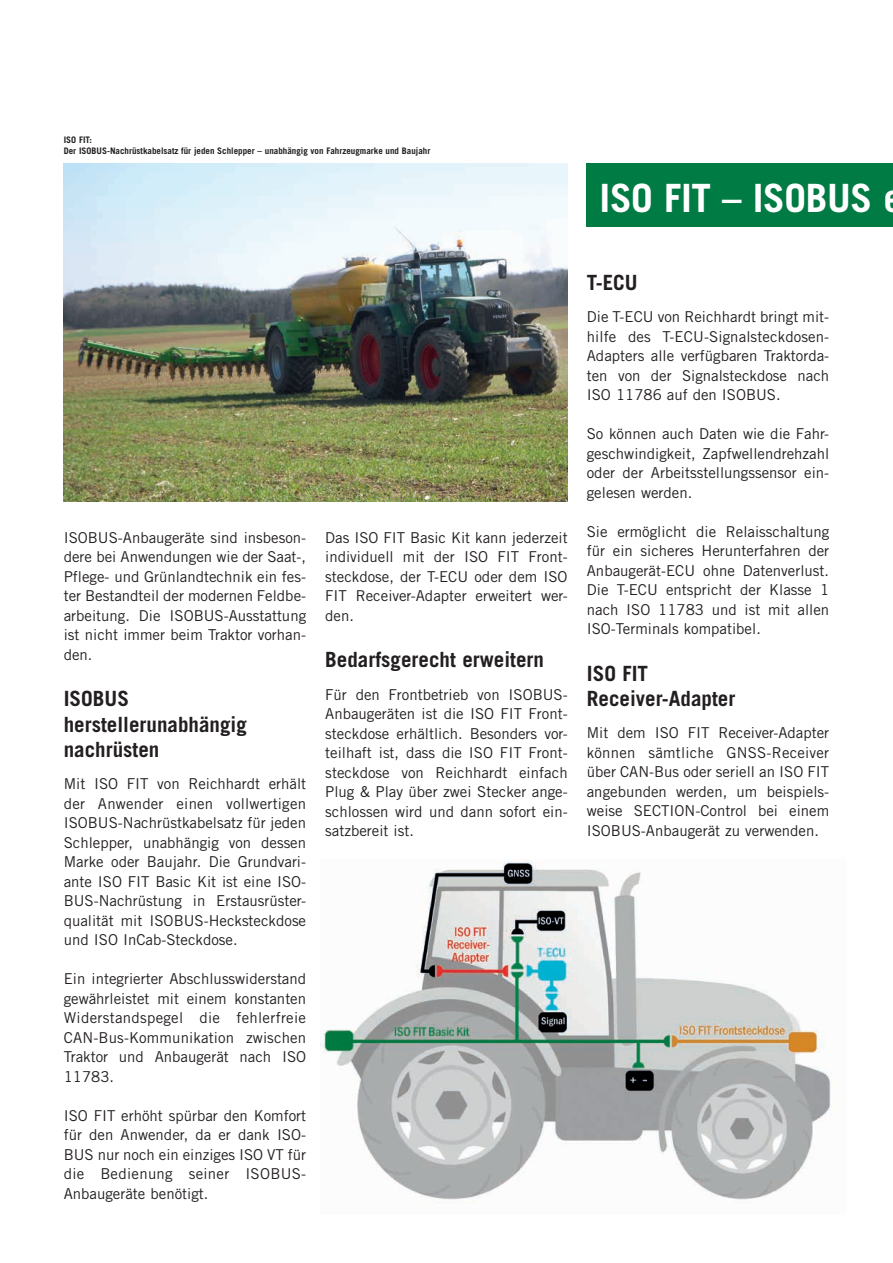
<style>
.page{position:relative;width:893px;height:1263px;background:#fff}
.page>*{position:absolute;margin:0;border:0;box-sizing:border-box;transform-origin:0 0}
.t1{font:700 39px "Trade Gothic LT";letter-spacing:-.01em;color:#fff}
.t2{font:700 21px/25.2px "Trade Gothic LT";color:#231f20}
.t3{font:15px/19.5px "Trade Gothic LT";color:#231f20;text-align:justify}
.t4{font:700 9px/10.8px "Trade Gothic LT";color:#231f20}
</style>
<div class="page">
<div style="left:587px;top:163px;width:306px;height:64px;background:#007b44"></div>
<img style="left:64px;top:163px;width:504px;height:339px">
<img style="left:320px;top:861px;width:511px;height:342px">
<p class="t4" style="left:64px;top:134px;width:368px">ISO FIT:<br>Der ISOBUS-Nachrüstkabelsatz für jeden Schlepper – unabhängig von Fahrzeugmarke und Baujahr</p>
<h1 class="t1" style="left:600px;top:174px;width:274px">ISO FIT – ISOBUS</h1>
<p class="t3" style="left:64px;top:528px;width:244px">ISOBUS-Anbaugeräte sind insbeson&shy;dere bei Anwendungen wie der Saat-, Pflege- und Grünlandtechnik ein fes&shy;ter Bestandteil der modernen Feldbe&shy;arbeitung. Die ISOBUS-Ausstattung ist nicht immer beim Traktor vorhan&shy;den.</p>
<h2 class="t2" style="left:64px;top:686px;width:185px">ISOBUS herstellerunabhängig nachrüsten</h2>
<p class="t3" style="left:64px;top:774px;width:244px">Mit ISO FIT von Reichhardt erhält der Anwender einen vollwertigen ISOBUS-Nachrüstkabelsatz für jeden Schlepper, unabhängig von dessen Marke oder Baujahr. Die Grundvari&shy;ante ISO FIT Basic Kit ist eine ISO-BUS-Nachrüstung in Erstausrüster&shy;qualität mit ISOBUS-Hecksteckdose und ISO InCab-Steckdose.</p>
<p class="t3" style="left:64px;top:969px;width:244px">Ein integrierter Abschlusswiderstand gewährleistet mit einem konstanten Widerstandspegel die fehlerfreie CAN-Bus-Kommunikation zwischen Traktor und Anbaugerät nach ISO 11783.</p>
<p class="t3" style="left:64px;top:1105px;width:244px">ISO FIT erhöht spürbar den Komfort für den Anwender, da er dank ISO-BUS nur noch ein einziges ISO VT für die Bedienung seiner ISOBUS-Anbaugeräte benötigt.</p>
<p class="t3" style="left:325px;top:528px;width:244px">Das ISO FIT Basic Kit kann jederzeit individuell mit der ISO FIT Front&shy;steckdose, der T-ECU oder dem ISO FIT Receiver-Adapter erweitert wer&shy;den.</p>
<h2 class="t2" style="left:325px;top:647px;width:220px">Bedarfsgerecht erweitern</h2>
<p class="t3" style="left:325px;top:684px;width:244px">Für den Frontbetrieb von ISOBUS-Anbaugeräten ist die ISO FIT Front&shy;steckdose erhältlich. Besonders vor&shy;teilhaft ist, dass die ISO FIT Front&shy;steckdose von Reichhardt einfach Plug &amp; Play über zwei Stecker ange&shy;schlossen wird und dann sofort ein&shy;satzbereit ist.</p>
<h2 class="t2" style="left:587px;top:269px;width:52px">T-ECU</h2>
<p class="t3" style="left:587px;top:307px;width:244px">Die T-ECU von Reichhardt bringt mit&shy;hilfe des T-ECU-Signalsteckdosen-Adapters alle verfügbaren Traktorda&shy;ten von der Signalsteckdose nach ISO 11786 auf den ISOBUS.</p>
<p class="t3" style="left:587px;top:424px;width:244px">So können auch Daten wie die Fahr&shy;geschwindigkeit, Zapfwellendrehzahl oder der Arbeitsstellungssensor ein&shy;gelesen werden.</p>
<p class="t3" style="left:587px;top:521px;width:244px">Sie ermöglicht die Relaisschaltung für ein sicheres Herunterfahren der Anbaugerät-ECU ohne Datenverlust.<br>Die T-ECU entspricht der Klasse 1 nach ISO 11783 und ist mit allen ISO-Terminals kompatibel.</p>
<h2 class="t2" style="left:587px;top:660px;width:150px">ISO FIT<br>Receiver-Adapter</h2>
<p class="t3" style="left:587px;top:723px;width:244px">Mit dem ISO FIT Receiver-Adapter können sämtliche GNSS-Receiver über CAN-Bus oder seriell an ISO FIT angebunden werden, um beispiels&shy;weise SECTION-Control bei einem ISOBUS-Anbaugerät zu verwenden.</p>
</div>
